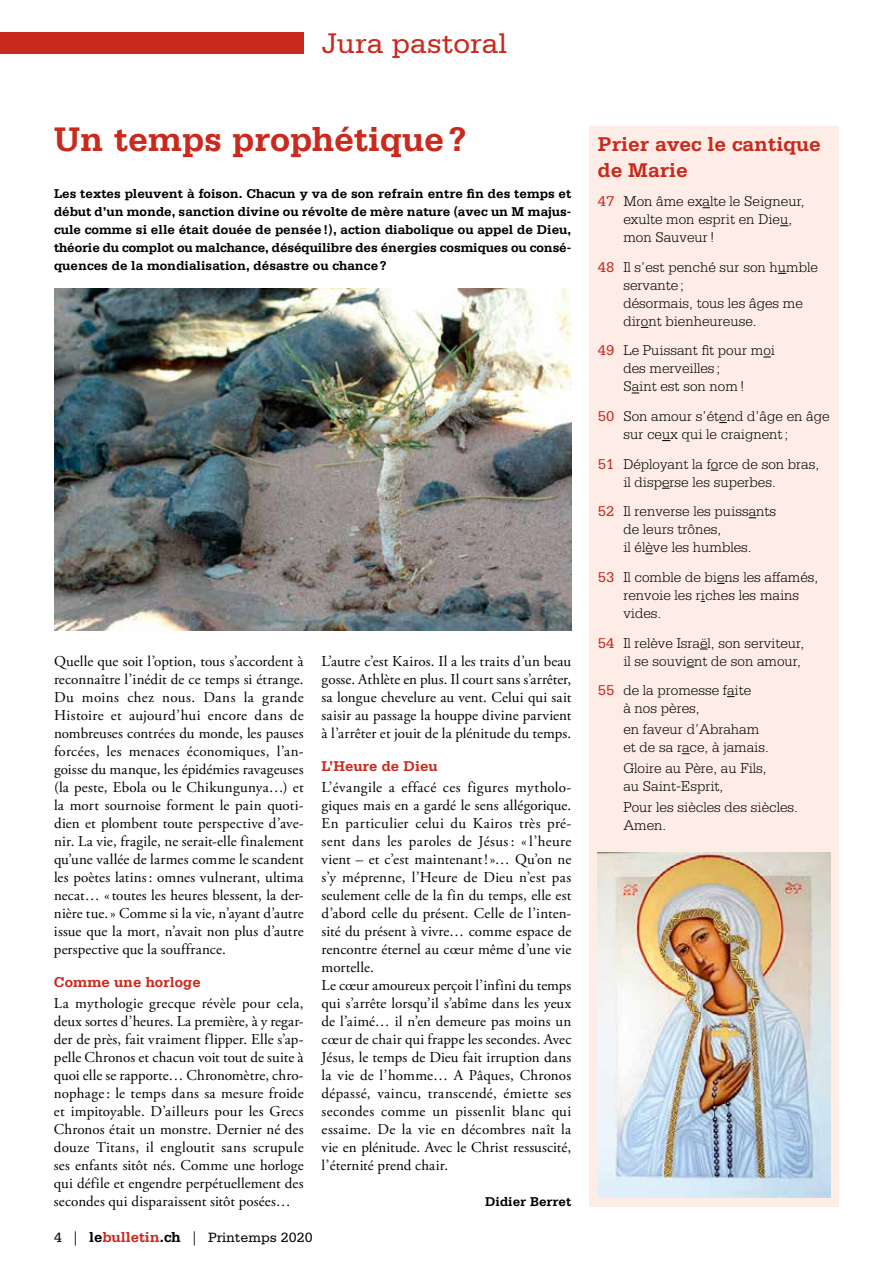
<style>
.page{position:relative;width:893px;height:1263px;background:#fff}
.page>*{position:absolute;margin:0;border:0;box-sizing:border-box;transform-origin:0 0}
.t1{font:700 36px "Serifa";color:#ca291d}
.t2{font:30px "Serifa";color:#ca291d}
.t3{font:700 21px/25.2px "Serifa";color:#ca291d}
.t4{font:15px/18px "Adobe Garamond Pro";letter-spacing:.01em;color:#000;text-align:justify}
.t5{font:300 15px/18px "Serifa";color:#000}
.t6{font:700 15px "Serifa";color:#ca291d}
.t7{font:14.25px "Serifa";color:#000}
.t8{font:700 13.5px/18px "Serifa";color:#000;text-align:justify}
.s1{font-family:"Adobe Garamond Pro"}
.s2{font-weight:700;font-size:15px}
.s3{font-weight:700;font-size:15px;color:#ca291d}
.s4{font-weight:400;color:#ca291d}
</style>
<div class="page">
<div style="left:0;top:33px;width:304px;height:21px;background:#ca291d"></div>
<img style="left:54px;top:288px;width:517px;height:342px">
<div style="left:589px;top:127px;width:250px;height:1080px;background:#feede6"></div>
<img style="left:598px;top:852px;width:232px;height:345px">
<h2 class="t2" style="left:322px;top:27px;width:187px">Jura pastoral</h2>
<h1 class="t1" style="left:54px;top:118px;width:414px">Un temps prophétique?</h1>
<p class="t8" style="left:54px;top:184px;width:519px">Les textes pleuvent à foison. Chacun y va de son refrain entre fin des temps et début d’un monde, sanction divine ou révolte de mère nature (avec un M majus&shy;cule comme si elle était douée de pensée!), action diabolique ou appel de Dieu, théorie du complot ou malchance, déséquilibre des énergies cosmiques ou consé&shy;quences de la mondialisation, désastre ou chance?</p>
<p class="t4" style="left:54px;top:653px;width:251px">Quelle que soit l’option, tous s’accordent à reconnaître l’inédit de ce temps si étrange.<br>Du moins chez nous. Dans la grande Histoire et aujourd’hui encore dans de nombreuses contrées du monde, les pauses forcées, les menaces économiques, l’an&shy;goisse du manque, les épidémies ravageuses (la peste, Ebola ou le Chikungunya…) et la mort sournoise forment le pain quoti&shy;dien et plombent toute perspective d’ave&shy;nir. La vie, fragile, ne serait-elle finalement qu’une vallée de larmes comme le scandent les poètes latins: omnes vulnerant, ultima necat… «toutes les heures blessent, la der&shy;nière tue.» Comme si la vie, n’ayant d’autre issue que la mort, n’avait non plus d’autre perspective que la souffrance.</p>
<p class="t6" style="left:54px;top:973px;width:148px">Comme une horloge</p>
<p class="t4" style="left:54px;top:995px;width:251px">La mythologie grecque révèle pour cela, deux sortes d’heures. La première, à y regar&shy;der de près, fait vraiment flipper. Elle s’ap&shy;pelle Chronos et chacun voit tout de suite à quoi elle se rapporte… Chronomètre, chro&shy;nophage: le temps dans sa mesure froide et impitoyable. D’ailleurs pour les Grecs Chronos était un monstre. Dernier né des douze Titans, il engloutit sans scrupule ses enfants sitôt nés. Comme une horloge qui défile et engendre perpétuellement des secondes qui disparaissent sitôt posées…</p>
<p class="t7" style="left:54px;top:1230px;width:260px">4 <span class="s1">|</span> <span class="s2">le</span><span class="s3">bulletin</span><span class="s2">.ch</span> <span class="s1">|</span> Printemps 2020</p>
<p class="t4" style="left:322px;top:653px;width:251px">L’autre c’est Kairos. Il a les traits d’un beau gosse. Athlète en plus. Il court sans s’arrêter, sa longue chevelure au vent. Celui qui sait saisir au passage la houppe divine parvient à l’arrêter et jouit de la plénitude du temps.</p>
<p class="t6" style="left:322px;top:757px;width:117px">L’Heure de Dieu</p>
<p class="t4" style="left:322px;top:779px;width:251px;text-align:left">L’évangile a effacé ces figures mytholo&shy;giques mais en a gardé le sens allégorique.<br>En particulier celui du Kairos très pré&shy;sent dans les paroles de Jésus: «l’heure vient – et c’est maintenant!»… Qu’on ne s’y méprenne, l’Heure de Dieu n’est pas seulement celle de la fin du temps, elle est d’abord celle du présent. Celle de l’inten&shy;sité du présent à vivre… comme espace de rencontre éternel au cœur même d’une vie mortelle.<br>Le cœur amoureux perçoit l’infini du temps qui s’arrête lorsqu’il s’abîme dans les yeux de l’aimé… il n’en demeure pas moins un cœur de chair qui frappe les secondes. Avec Jésus, le temps de Dieu fait irruption dans la vie de l’homme… A Pâques, Chronos dépassé, vaincu, transcendé, émiette ses secondes comme un pissenlit blanc qui essaime. De la vie en décombres naît la vie en plénitude. Avec le Christ ressuscité, l’éternité prend chair.</p>
<p class="t8" style="left:485px;top:1192px;width:88px">Didier Berret</p>
<h3 class="t3" style="left:598px;top:132px;width:224px">Prier avec le cantique de Marie</h3>
<p class="t5" style="left:623px;top:192px;width:183px;text-indent:-26px"><span class="s4">47</span> Mon âme exalte le Seigneur, exulte mon esprit en Dieu, mon Sauveur!</p>
<p class="t5" style="left:623px;top:258px;width:196px;text-indent:-26px"><span class="s4">48</span> Il s’est penché sur son humble servante;<br>désormais, tous les âges me diront bienheureuse.</p>
<p class="t5" style="left:623px;top:341px;width:153px;text-indent:-26px"><span class="s4">49</span> Le Puissant fit pour moi des merveilles ;<br>Saint est son nom!</p>
<p class="t5" style="left:623px;top:407px;width:208px;text-indent:-26px"><span class="s4">50</span> Son amour s’étend d’âge en âge sur ceux qui le craignent;</p>
<p class="t5" style="left:623px;top:455px;width:197px;text-indent:-26px"><span class="s4">51</span> Déployant la force de son bras, il disperse les superbes.</p>
<p class="t5" style="left:623px;top:502px;width:154px;text-indent:-26px"><span class="s4">52</span> Il renverse les puissants de leurs trônes,<br>il élève les humbles.</p>
<p class="t5" style="left:623px;top:568px;width:196px;text-indent:-26px"><span class="s4">53</span> Il comble de biens les affamés, renvoie les riches les mains vides.</p>
<p class="t5" style="left:598px;top:633px;width:208px;text-align:right"><span class="s4">54</span> Il relève Israël, son serviteur, il se souvient de son amour,</p>
<p class="t5" style="left:623px;top:681px;width:129px;text-indent:-26px"><span class="s4">55</span> de la promesse faite à nos pères,</p>
<p class="t5" style="left:623px;top:720px;width:147px">en faveur d’Abraham et de sa race, à jamais.</p>
<p class="t5" style="left:623px;top:759px;width:145px">Gloire au Père, au Fils, au Saint-Esprit,</p>
<p class="t5" style="left:623px;top:798px;width:176px">Pour les siècles des siècles.<br>Amen.</p>
</div>
